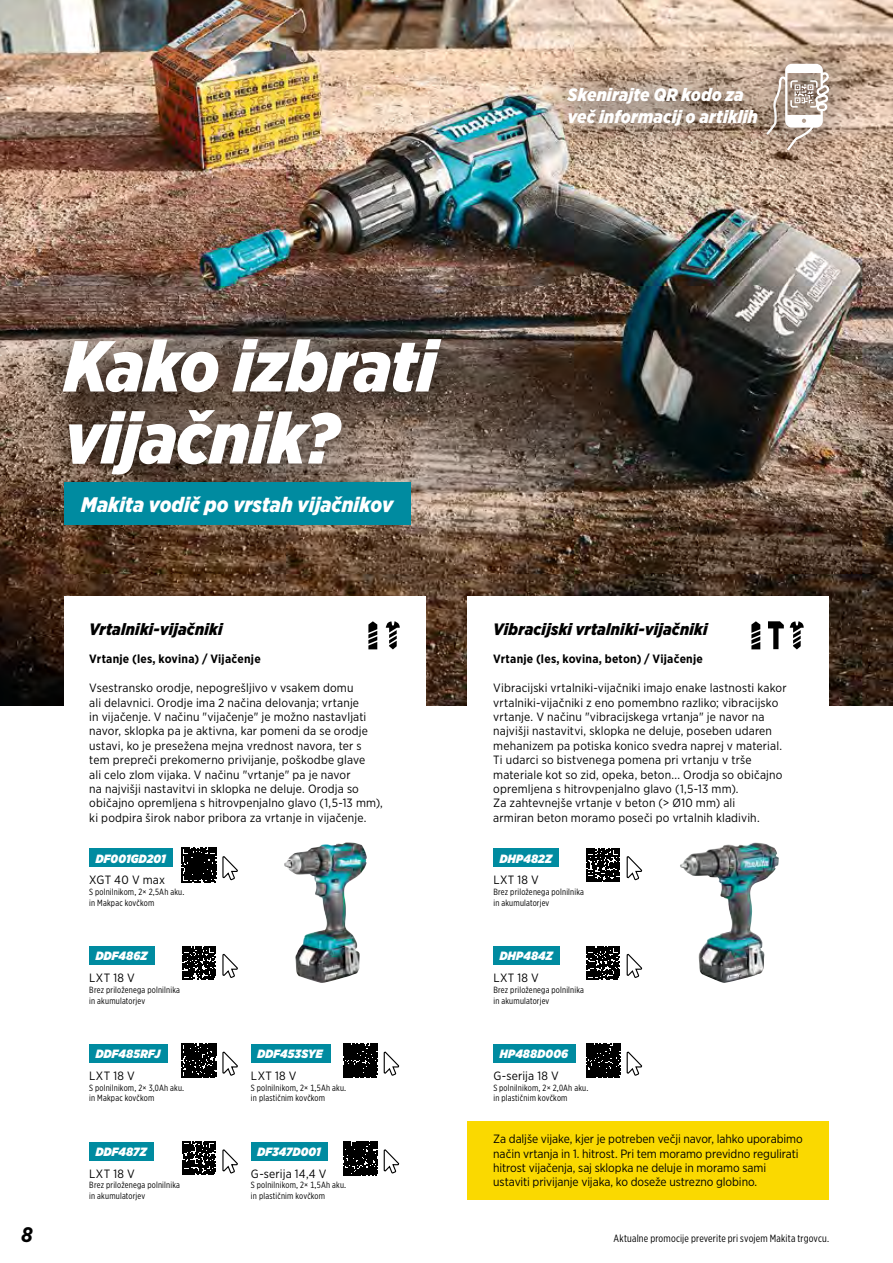
<style>
.page{position:relative;width:893px;height:1263px;background:#fff}
.page>*{position:absolute;margin:0;border:0;box-sizing:border-box;transform-origin:0 0}
.t1{font:italic 900 72px/72px "Gotham Narrow";letter-spacing:-.01em;color:#fff}
.t2{font:italic 900 21px "Gotham Narrow";letter-spacing:.005em;color:#fff}
.t3{font:italic 700 21px "Gotham Narrow";color:#000}
.t4{font:italic 900 18px/21.6px "Gotham Narrow";letter-spacing:.005em;color:#fff}
.t5{font:italic 900 16.5px "Gotham Narrow";letter-spacing:.01em;color:#000}
.t6{font:12px/14.4px "Gotham Narrow";letter-spacing:.01em;color:#000}
.t7{font:12px/14.4px "Gotham Narrow";letter-spacing:-.01em;color:#000}
.t8{font:italic 900 12px "Gotham Narrow";letter-spacing:.015em;color:#fff}
.t9{font:700 12px "Gotham Narrow";letter-spacing:.02em;color:#000}
.t10{font:10.5px "Gotham X Narrow";letter-spacing:.015em;color:#000}
.t11{font:9px/10.8px "Gotham X Narrow";letter-spacing:.02em;color:#000}
</style>
<div class="page">
<img style="left:0;top:0;width:892px;height:706px">
<hr style="left:892px;top:0;width:1px;height:706px;background:#e9eaeb">
<div style="left:26px;top:302px;width:450px;height:210px;background:#000;opacity:.8"></div>
<div style="left:64px;top:596px;width:361px;height:252px;background:#fff"></div>
<svg style="left:386px;top:621px;width:14px;height:28px"></svg>
<svg style="left:368px;top:621px;width:9px;height:28px"></svg>
<div style="left:468px;top:596px;width:361px;height:252px;background:#fff"></div>
<svg style="left:768px;top:621px;width:16px;height:28px"></svg>
<svg style="left:790px;top:621px;width:14px;height:28px"></svg>
<svg style="left:751px;top:621px;width:9px;height:28px"></svg>
<div style="left:468px;top:1121px;width:361px;height:78px;background:#fad900"></div>
<div style="left:89px;top:1044px;width:79px;height:19px;background:#008ba0"></div>
<svg style="left:222px;top:1052px;width:16px;height:23px"></svg>
<svg style="left:182px;top:1043px;width:34px;height:34px"></svg>
<div style="left:89px;top:946px;width:66px;height:19px;background:#008ba0"></div>
<svg style="left:222px;top:954px;width:16px;height:23px"></svg>
<svg style="left:182px;top:946px;width:34px;height:33px"></svg>
<div style="left:89px;top:848px;width:84px;height:19px;background:#008ba0"></div>
<svg style="left:222px;top:856px;width:16px;height:24px"></svg>
<svg style="left:182px;top:848px;width:34px;height:34px"></svg>
<div style="left:89px;top:1141px;width:65px;height:19px;background:#008ba0"></div>
<svg style="left:222px;top:1150px;width:16px;height:23px"></svg>
<svg style="left:182px;top:1141px;width:34px;height:34px"></svg>
<div style="left:251px;top:1141px;width:77px;height:19px;background:#008ba0"></div>
<svg style="left:383px;top:1150px;width:16px;height:23px"></svg>
<svg style="left:343px;top:1141px;width:34px;height:34px"></svg>
<div style="left:251px;top:1044px;width:79px;height:19px;background:#008ba0"></div>
<svg style="left:383px;top:1052px;width:16px;height:23px"></svg>
<svg style="left:343px;top:1043px;width:34px;height:34px"></svg>
<div style="left:493px;top:1044px;width:82px;height:19px;background:#008ba0"></div>
<svg style="left:626px;top:1052px;width:16px;height:23px"></svg>
<svg style="left:586px;top:1043px;width:34px;height:34px"></svg>
<div style="left:493px;top:946px;width:67px;height:19px;background:#008ba0"></div>
<svg style="left:626px;top:954px;width:16px;height:23px"></svg>
<svg style="left:587px;top:946px;width:33px;height:33px"></svg>
<div style="left:493px;top:848px;width:66px;height:19px;background:#008ba0"></div>
<svg style="left:626px;top:856px;width:16px;height:24px"></svg>
<svg style="left:587px;top:848px;width:33px;height:34px"></svg>
<div style="left:64px;top:483px;width:347px;height:42px;background:#008ba0"></div>
<img style="left:680px;top:842px;width:74px;height:128px">
<img style="left:284px;top:842px;width:62px;height:138px">
<div style="left:733px;top:28px;width:130px;height:155px;background:#000;opacity:.35"></div>
<svg style="left:792px;top:64px;width:38px;height:86px"></svg>
<div style="left:533px;top:53px;width:259px;height:107px;background:#000;opacity:.35"></div>
<h3 class="t4" style="left:568px;top:84px;width:192px">Skenirajte QR kodo za več informacij o artiklih</h3>
<h1 class="t1" style="left:64px;top:329px;width:374px">Kako izbrati vijačnik?</h1>
<h2 class="t2" style="left:81px;top:491px;width:314px">Makita vodič po vrstah vijačnikov</h2>
<h2 class="t3" style="left:21px;top:1221px;width:13px">8</h2>
<h3 class="t5" style="left:89px;top:618px;width:135px">Vrtalniki-vijačniki</h3>
<p class="t9" style="left:89px;top:651px;width:173px">Vrtanje (les, kovina) / Vijačenje</p>
<p class="t6" style="left:89px;top:680px;width:295px">Vsestransko orodje, nepogrešljivo v vsakem domu<br>ali delavnici. Orodje ima 2 načina delovanja; vrtanje<br>in vijačenje. V načinu "vijačenje" je možno nastavljati navor, sklopka pa je aktivna, kar pomeni da se orodje ustavi, ko je presežena mejna vrednost navora, ter s tem prepreči prekomerno privijanje, poškodbe glave<br>ali celo zlom vijaka. V načinu "vrtanje" pa je navor<br>na najvišji nastavitvi in sklopka ne deluje. Orodja so običajno opremljena s hitrovpenjalno glavo (1,5-13 mm), ki podpira širok nabor pribora za vrtanje in vijačenje.</p>
<p class="t8" style="left:96px;top:850px;width:72px">DF001GD201</p>
<p class="t6" style="left:89px;top:873px;width:77px">XGT 40 V max</p>
<p class="t11" style="left:89px;top:886px;width:97px">S polnilnikom, 2× 2,5Ah aku. in Makpac kovčkom</p>
<p class="t8" style="left:96px;top:948px;width:53px">DDF486Z</p>
<p class="t6" style="left:89px;top:970px;width:47px">LXT 18 V</p>
<p class="t11" style="left:89px;top:984px;width:92px">Brez priloženega polnilnika in akumulatorjev</p>
<p class="t8" style="left:96px;top:1046px;width:66px">DDF485RFJ</p>
<p class="t6" style="left:89px;top:1068px;width:47px">LXT 18 V</p>
<p class="t11" style="left:89px;top:1082px;width:97px">S polnilnikom, 2× 3,0Ah aku. in Makpac kovčkom</p>
<p class="t8" style="left:96px;top:1143px;width:52px">DDF487Z</p>
<p class="t6" style="left:89px;top:1166px;width:47px">LXT 18 V</p>
<p class="t11" style="left:89px;top:1180px;width:92px">Brez priloženega polnilnika in akumulatorjev</p>
<p class="t8" style="left:257px;top:1046px;width:67px">DDF453SYE</p>
<p class="t6" style="left:251px;top:1068px;width:47px">LXT 18 V</p>
<p class="t11" style="left:251px;top:1082px;width:97px">S polnilnikom, 2× 1,5Ah aku. in plastičnim kovčkom</p>
<p class="t8" style="left:257px;top:1143px;width:65px">DF347D001</p>
<p class="t6" style="left:251px;top:1166px;width:77px">G-serija 14,4 V</p>
<p class="t11" style="left:251px;top:1180px;width:97px">S polnilnikom, 2× 1,5Ah aku. in plastičnim kovčkom</p>
<h3 class="t5" style="left:493px;top:618px;width:216px">Vibracijski vrtalniki-vijačniki</h3>
<p class="t9" style="left:493px;top:651px;width:211px">Vrtanje (les, kovina, beton) / Vijačenje</p>
<p class="t6" style="left:493px;top:680px;width:295px">Vibracijski vrtalniki-vijačniki imajo enake lastnosti kakor vrtalniki-vijačniki z eno pomembno razliko; vibracijsko vrtanje. V načinu "vibracijskega vrtanja" je navor na najvišji nastavitvi, sklopka ne deluje, poseben udaren mehanizem pa potiska konico svedra naprej v material.<br>Ti udarci so bistvenega pomena pri vrtanju v trše materiale kot so zid, opeka, beton... Orodja so običajno opremljena s hitrovpenjalno glavo (1,5-13 mm).<br>Za zahtevnejše vrtanje v beton (&gt; Ø10 mm) ali<br>armiran beton moramo poseči po vrtalnih kladivih.</p>
<p class="t8" style="left:500px;top:850px;width:54px">DHP482Z</p>
<p class="t6" style="left:493px;top:873px;width:47px">LXT 18 V</p>
<p class="t11" style="left:493px;top:886px;width:92px">Brez priloženega polnilnika in akumulatorjev</p>
<p class="t8" style="left:500px;top:948px;width:55px">DHP484Z</p>
<p class="t6" style="left:493px;top:970px;width:47px">LXT 18 V</p>
<p class="t11" style="left:493px;top:984px;width:92px">Brez priloženega polnilnika in akumulatorjev</p>
<p class="t8" style="left:500px;top:1046px;width:70px">HP488D006</p>
<p class="t6" style="left:493px;top:1068px;width:67px">G-serija 18 V</p>
<p class="t11" style="left:493px;top:1082px;width:97px">S polnilnikom, 2× 2,0Ah aku. in plastičnim kovčkom</p>
<p class="t7" style="left:493px;top:1131px;width:311px">Za daljše vijake, kjer je potreben večji navor, lahko uporabimo način vrtanja in 1. hitrost. Pri tem moramo previdno regulirati hitrost vijačenja, saj sklopka ne deluje in moramo sami ustaviti privijanje vijaka, ko doseže ustrezno globino.</p>
<p class="t10" style="left:614px;top:1232px;width:217px">Aktualne promocije preverite pri svojem Makita trgovcu.</p>
</div>
